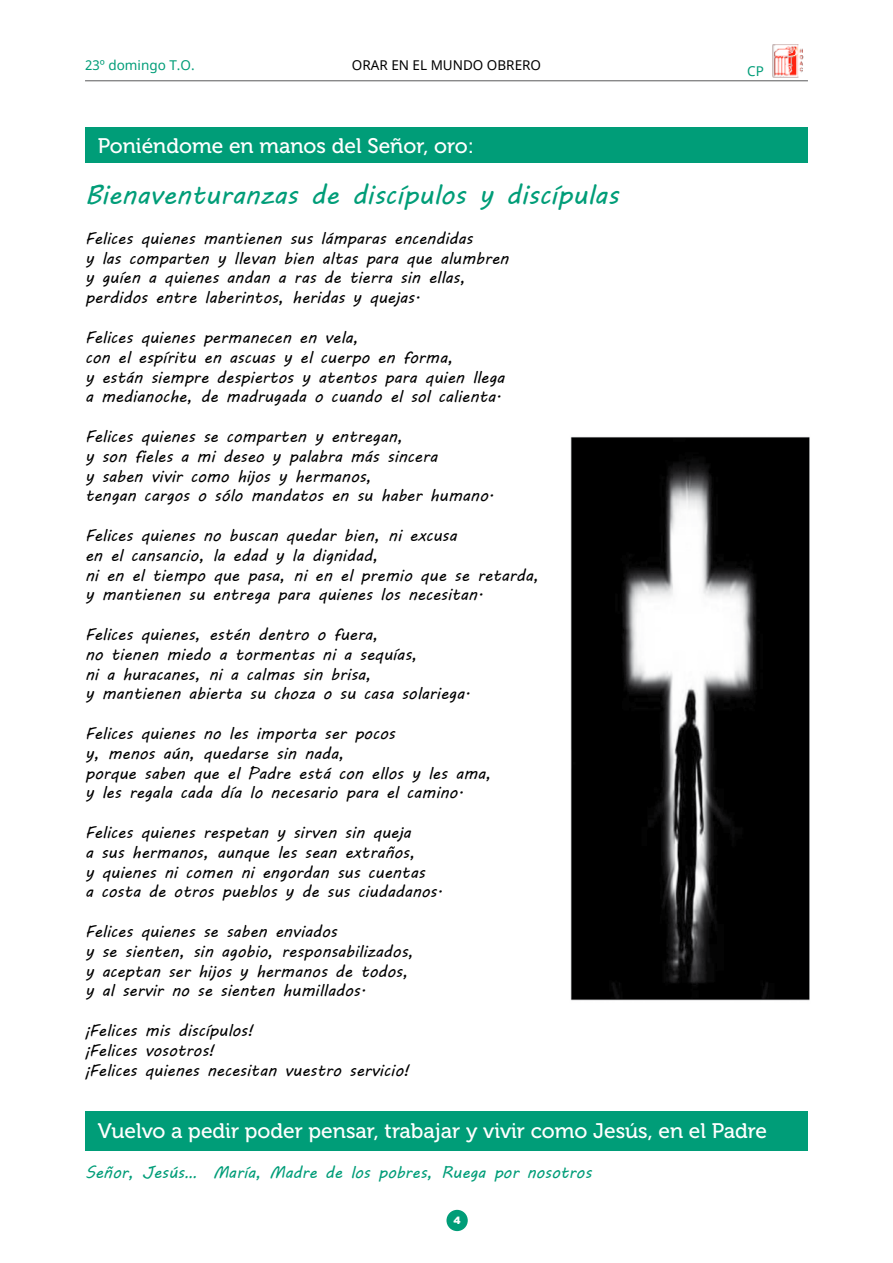
<style>
.page{position:relative;width:893px;height:1263px;background:#fff}
.page>*{position:absolute;margin:0;border:0;box-sizing:border-box;transform-origin:0 0}
.t1{font:27px "MV Boli";color:#009d78}
.t2{font:21px "Museo 500";color:#fff}
.t3{font:16.5px/19.8px "MV Boli";color:#000}
.t4{font:16.5px "MV Boli";color:#009d78}
.t5{font:13.5px "Noto Sans";color:#000}
.t6{font:13.5px "Noto Sans";color:#009d78}
.t7{font:900 10.5px "Gotham HTF";color:#fff}
</style>
<div class="page">
<div style="left:446px;top:1210px;width:22px;height:21px;background:#009d78;border-radius:50%"></div>
<hr style="left:85px;top:80px;width:723px;height:1px;background:#58585a">
<img style="left:772px;top:44px;width:31px;height:37px">
<div style="left:85px;top:128px;width:723px;height:35px;background:#009d78"></div>
<div style="left:85px;top:1111px;width:723px;height:39px;background:#009d78"></div>
<img style="left:570px;top:437px;width:240px;height:564px">
<p class="t6" style="left:85px;top:56px;width:111px">23º domingo T.O.</p>
<p class="t5" style="left:352px;top:56px;width:191px">ORAR EN EL MUNDO OBRERO</p>
<p class="t2" style="left:98px;top:134px;width:378px">Poniéndome en manos del Señor, oro:</p>
<h1 class="t1" style="left:85px;top:177px;width:535px">Bienaventuranzas de discípulos y discípulas</h1>
<p class="t3" style="left:85px;top:228px;width:425px">Felices quienes mantienen sus lámparas encendidas<br>y las comparten y llevan bien altas para que alumbren y guíen a quienes andan a ras de tierra sin ellas, perdidos entre laberintos, heridas y quejas.</p>
<p class="t3" style="left:85px;top:327px;width:421px">Felices quienes permanecen en vela,<br>con el espíritu en ascuas y el cuerpo en forma,<br>y están siempre despiertos y atentos para quien llega a medianoche, de madrugada o cuando el sol calienta.</p>
<p class="t3" style="left:85px;top:426px;width:410px">Felices quienes se comparten y entregan,<br>y son fieles a mi deseo y palabra más sincera<br>y saben vivir como hijos y hermanos,<br>tengan cargos o sólo mandatos en su haber humano.</p>
<p class="t3" style="left:85px;top:525px;width:456px">Felices quienes no buscan quedar bien, ni excusa<br>en el cansancio, la edad y la dignidad,<br>ni en el tiempo que pasa, ni en el premio que se retarda, y mantienen su entrega para quienes los necesitan.</p>
<p class="t3" style="left:85px;top:624px;width:387px">Felices quienes, estén dentro o fuera,<br>no tienen miedo a tormentas ni a sequías,<br>ni a huracanes, ni a calmas sin brisa,<br>y mantienen abierta su choza o su casa solariega.</p>
<p class="t3" style="left:85px;top:723px;width:408px">Felices quienes no les importa ser pocos<br>y, menos aún, quedarse sin nada,<br>porque saben que el Padre está con ellos y les ama, y les regala cada día lo necesario para el camino.</p>
<p class="t3" style="left:85px;top:822px;width:359px">Felices quienes respetan y sirven sin queja<br>a sus hermanos, aunque les sean extraños,<br>y quienes ni comen ni engordan sus cuentas<br>a costa de otros pueblos y de sus ciudadanos.</p>
<p class="t3" style="left:85px;top:921px;width:330px">Felices quienes se saben enviados<br>y se sienten, sin agobio, responsabilizados, y aceptan ser hijos y hermanos de todos, y al servir no se sienten humillados.</p>
<p class="t3" style="left:85px;top:1020px;width:326px">¡Felices mis discípulos!<br>¡Felices vosotros!<br>¡Felices quienes necesitan vuestro servicio!</p>
<p class="t6" style="left:747px;top:62px;width:18px">CP</p>
<p class="t2" style="left:98px;top:1120px;width:671px">Vuelvo a pedir poder pensar, trabajar y vivir como Jesús, en el Padre</p>
<p class="t4" style="left:85px;top:1161px;width:508px">Señor, Jesús… María, Madre de los pobres, Ruega por nosotros</p>
<p class="t7" style="left:453px;top:1214px;width:9px">4</p>
</div>
